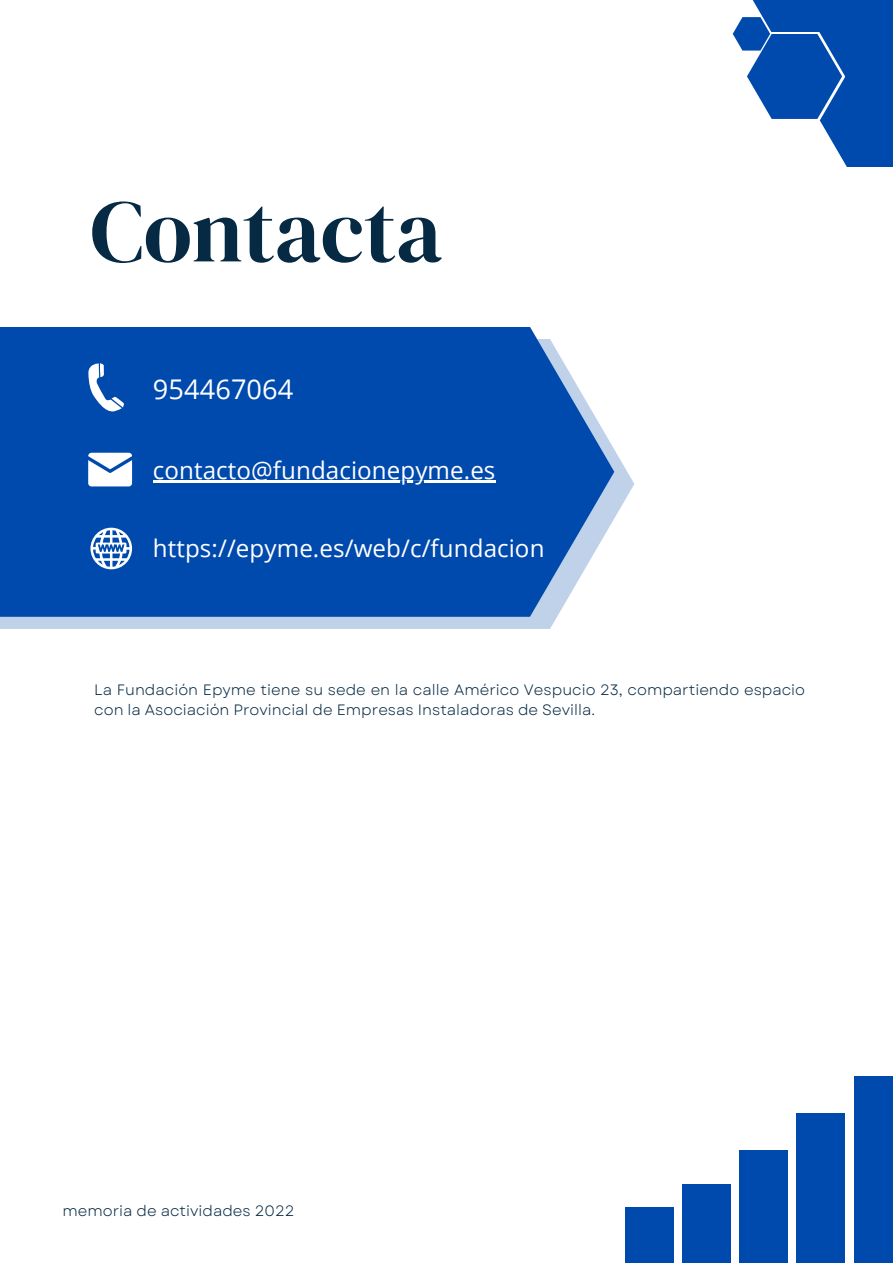
<style>
.page{position:relative;width:893px;height:1264px;background:#fff}
.page>*{position:absolute;margin:0;border:0;box-sizing:border-box;transform-origin:0 0}
.t1{font:88.35px "DM Serif Display";color:#072a44}
.t2{font:27.15px "Open Sans";letter-spacing:.005em;color:#fff}
.t3{font:24.15px "Open Sans";letter-spacing:.005em;color:#fff}
.t4{font:15px/20.2px "Garet";color:#072a44}
</style>
<div class="page">
<svg style="left:0;top:449px;width:634px;height:180px;fill:#c0d2ea"></svg>
<svg style="left:0;top:327px;width:614px;height:289px;fill:#004aad"></svg>
<svg style="left:88px;top:363px;width:36px;height:49px"></svg>
<svg style="left:88px;top:453px;width:44px;height:33px"></svg>
<svg style="left:90px;top:527px;width:42px;height:42px"></svg>
<hr style="left:153px;top:481px;width:342px;height:2px;background:#fff">
<div style="left:800px;top:0;width:92px;height:113px;background:#004aad"></div>
<svg style="left:732px;top:17px;width:160px;height:150px"></svg>
<div style="left:744px;top:0;width:113px;height:32px;background:#004aad"></div>
<div style="left:682px;top:1184px;width:48px;height:78px;background:#004aad"></div>
<div style="left:625px;top:1207px;width:48px;height:55px;background:#004aad"></div>
<div style="left:739px;top:1150px;width:48px;height:112px;background:#004aad"></div>
<div style="left:796px;top:1113px;width:48px;height:149px;background:#004aad"></div>
<div style="left:853px;top:1076px;width:39px;height:186px;background:#004aad"></div>
<p class="t1" style="left:90px;top:170px;width:353px">Contacta</p>
<p class="t2" style="left:153px;top:370px;width:142px">954467064</p>
<p class="t3" style="left:153px;top:453px;width:344px">contacto@fundacionepyme.es</p>
<p class="t3" style="left:153px;top:531px;width:393px">https://epyme.es/web/c/fundacion</p>
<p class="t4" style="left:94px;top:680px;width:712px">La Fundación Epyme tiene su sede en la calle Américo Vespucio 23, compartiendo espacio con la Asociación Provincial de Empresas Instaladoras de Sevilla.</p>
<p class="t4" style="left:62px;top:1200px;width:233px">memoria de actividades 2022</p>
</div>
